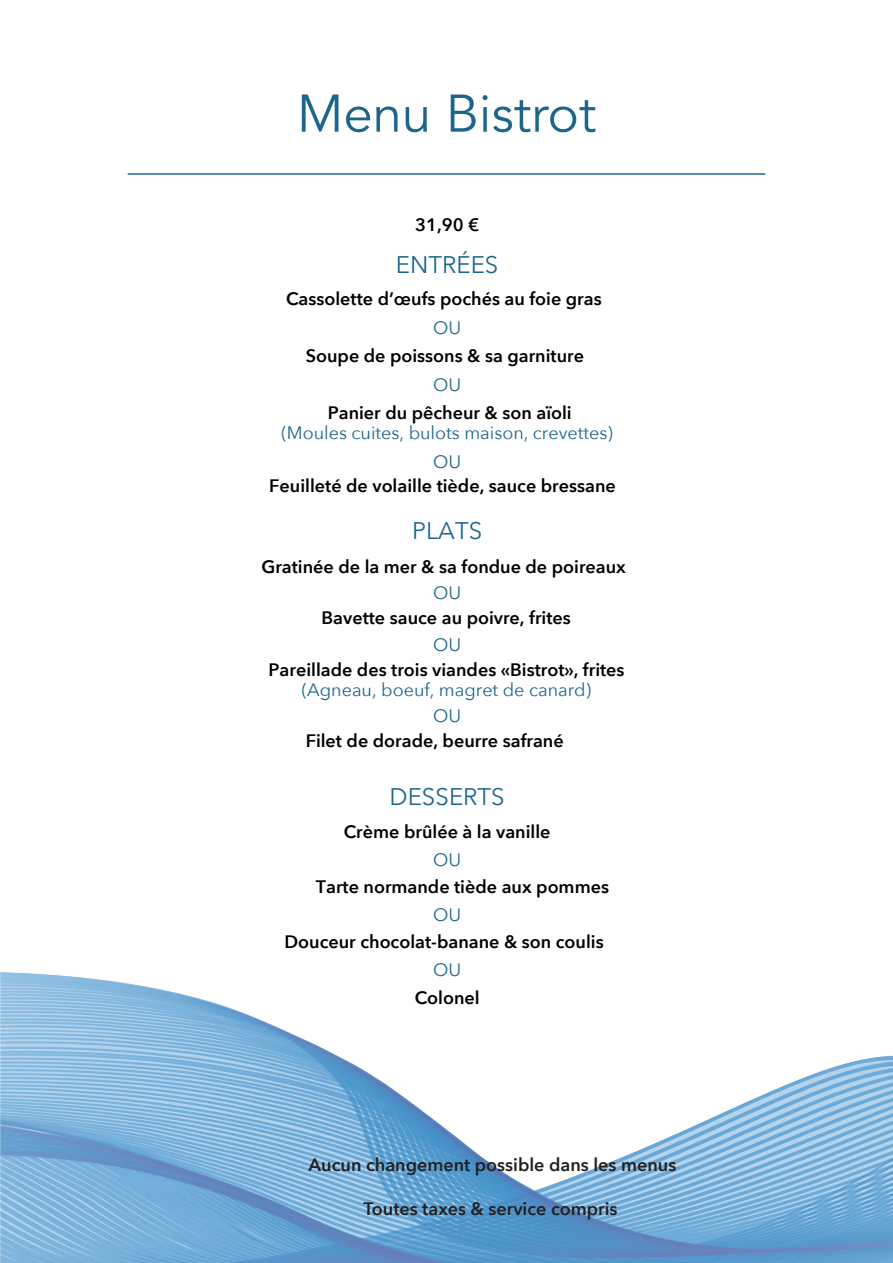
<style>
.page{position:relative;width:893px;height:1263px;background:#fff}
.page>*{position:absolute;margin:0;border:0;box-sizing:border-box;transform-origin:0 0}
.t1{font:52.5px "Avenir";color:#1c668b}
.t2{font:24px "Avenir Next";color:#1d668b}
.t3{font:600 18px "Avenir Next";color:#000001}
.t4{font:18px/28px "Avenir Next";color:#1d668b;text-align:center}
.t5{font:600 18px "Avenir Next";color:#231f20}
</style>
<div class="page">
<img style="left:0;top:972px;width:893px;height:291px">
<hr style="left:128px;top:173px;width:637px;height:2px;background:#1d668b">
<h1 class="t1" style="left:297px;top:82px;width:301px">Menu Bistrot</h1>
<p class="t3" style="left:415px;top:209px;width:66px">31,90 €</p>
<h2 class="t2" style="left:396px;top:245px;width:104px">ENTRÉES</h2>
<p class="t3" style="left:286px;top:284px;width:317px">Cassolette d’œufs pochés au foie gras</p>
<p class="t4" style="left:433px;top:313px;width:30px">OU</p>
<p class="t3" style="left:306px;top:341px;width:280px">Soupe de poissons &amp; sa garniture</p>
<p class="t4" style="left:433px;top:370px;width:30px">OU</p>
<p class="t3" style="left:328px;top:398px;width:245px">Panier du pêcheur &amp; son aïoli</p>
<p class="t4" style="left:281px;top:418px;width:333px">(Moules cuites, bulots maison, crevettes)<br>OU</p>
<p class="t3" style="left:269px;top:470px;width:348px">Feuilleté de volaille tiède, sauce bressane</p>
<h2 class="t2" style="left:412px;top:510px;width:72px">PLATS</h2>
<p class="t3" style="left:261px;top:551px;width:366px">Gratinée de la mer &amp; sa fondue de poireaux</p>
<p class="t4" style="left:433px;top:578px;width:30px">OU</p>
<p class="t3" style="left:322px;top:603px;width:251px">Bavette sauce au poivre, frites</p>
<p class="t4" style="left:433px;top:630px;width:30px">OU</p>
<p class="t3" style="left:269px;top:654px;width:358px">Pareillade des trois viandes «Bistrot», frites</p>
<p class="t4" style="left:302px;top:675px;width:291px">(Agneau, boeuf, magret de canard)</p>
<p class="t4" style="left:433px;top:701px;width:30px">OU</p>
<p class="t3" style="left:306px;top:725px;width:260px">Filet de dorade, beurre safrané</p>
<h2 class="t2" style="left:390px;top:776px;width:117px">DESSERTS</h2>
<p class="t3" style="left:344px;top:817px;width:208px">Crème brûlée à la vanille</p>
<p class="t4" style="left:433px;top:845px;width:30px">OU</p>
<p class="t3" style="left:316px;top:872px;width:295px">Tarte normande tiède aux pommes</p>
<p class="t4" style="left:433px;top:900px;width:30px">OU</p>
<p class="t3" style="left:284px;top:927px;width:321px">Douceur chocolat-banane &amp; son coulis</p>
<p class="t4" style="left:433px;top:955px;width:30px">OU</p>
<p class="t3" style="left:415px;top:982px;width:66px">Colonel</p>
<p class="t5" style="left:309px;top:1150px;width:369px">Aucun changement possible dans les menus</p>
<p class="t5" style="left:363px;top:1193px;width:256px">Toutes taxes &amp; service compris</p>
</div>
